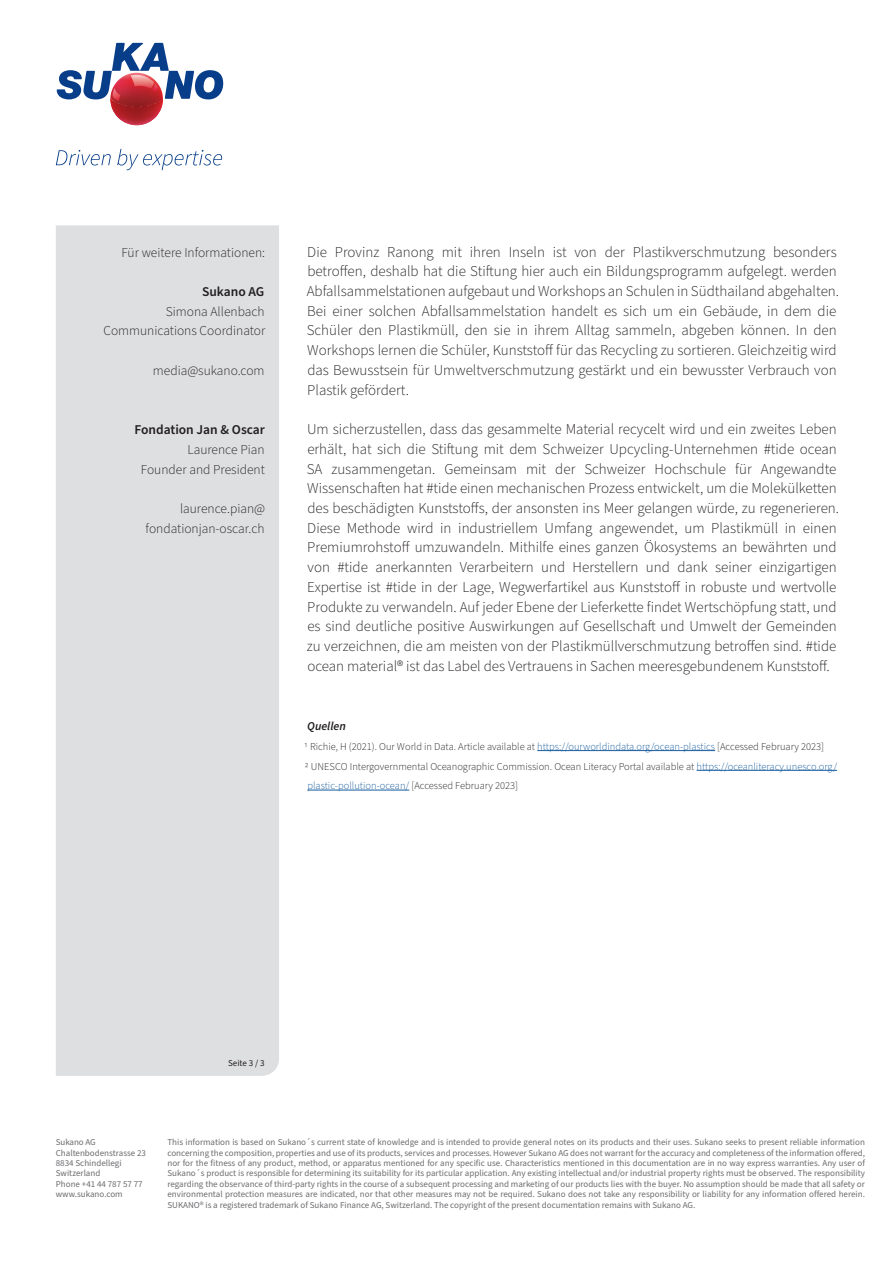
<style>
.page{position:relative;width:893px;height:1263px;background:#fff}
.page>*{position:absolute;margin:0;border:0;box-sizing:border-box;transform-origin:0 0}
.Body_01{font:300 15px/19.8px "Source Sans Pro";color:#231f20}
.Body_01-2{font:300 13.5px "Source Sans Pro";color:#231f20}
.Body_01-3{font:600 13.5px "Source Sans Pro";color:#231f20}
.Body_01-4{font:italic 600 12px "Source Sans Pro";color:#231f20}
.Body_01-5{font:300 10.5px/19.8px "Source Sans Pro";color:#231f20}
.Disclaimer_EMEA{font:9px/10.4px "Source Sans Pro";color:#6c6d70}
.Body_01-6{font:9px "Source Sans Pro";color:#231f20}
.s1{color:#175d9e}
</style>
<div class="page">
<svg style="left:56px;top:149px;width:166px;height:21px"></svg>
<img style="left:110px;top:101px;width:53px;height:24px">
<svg style="left:57px;top:43px;width:167px;height:58px"></svg>
<div style="left:56px;top:225px;width:223px;height:851px;background:#dedfe1"></div>
<hr style="left:537px;top:750px;width:178px;height:1px;background:#175d9e">
<hr style="left:697px;top:770px;width:140px;height:1px;background:#175d9e">
<hr style="left:307px;top:790px;width:102px;height:1px;background:#175d9e">
<p class="Body_01-2" style="left:121px;top:243px;width:145px">Für weitere Informationen:</p>
<p class="Body_01-3" style="left:202px;top:282px;width:64px">Sukano AG</p>
<p class="Body_01-2" style="left:166px;top:302px;width:100px">Simona Allenbach</p>
<p class="Body_01-2" style="left:103px;top:322px;width:163px">Communications Coordinator</p>
<p class="Body_01-2" style="left:153px;top:361px;width:113px">media@sukano.com</p>
<p class="Body_01-3" style="left:134px;top:421px;width:132px">Fondation Jan &amp; Oscar</p>
<p class="Body_01-2" style="left:188px;top:440px;width:79px">Laurence Pian</p>
<p class="Body_01-2" style="left:141px;top:460px;width:126px">Founder and President</p>
<p class="Body_01-2" style="left:180px;top:499px;width:87px">laurence.pian@</p>
<p class="Body_01-2" style="left:146px;top:519px;width:120px">fondationjan-oscar.ch</p>
<p class="Body_01" style="left:307px;top:242px;width:534px">Die Provinz Ranong mit ihren Inseln ist von der Plastikverschmutzung besonders betroffen, deshalb hat die Stiftung hier auch ein Bildungsprogramm aufgelegt. werden Abfallsammelstationen aufgebaut und Workshops an Schulen in Südthailand abgehalten.<br>Bei einer solchen Abfallsammelstation handelt es sich um ein Gebäude, in dem die Schüler den Plastikmüll, den sie in ihrem Alltag sammeln, abgeben können. In den Workshops lernen die Schüler, Kunststoff für das Recycling zu sortieren. Gleichzeitig wird das Bewusstsein für Umweltverschmutzung gestärkt und ein bewusster Verbrauch von Plastik gefördert.</p>
<p class="Body_01" style="left:307px;top:420px;width:534px">Um sicherzustellen, dass das gesammelte Material recycelt wird und ein zweites Leben erhält, hat sich die Stiftung mit dem Schweizer Upcycling-Unternehmen #tide ocean SA zusammengetan. Gemeinsam mit der Schweizer Hochschule für Angewandte Wissenschaften hat #tide einen mechanischen Prozess entwickelt, um die Molekülketten des beschädigten Kunststoffs, der ansonsten ins Meer gelangen würde, zu regenerieren.<br>Diese Methode wird in industriellem Umfang angewendet, um Plastikmüll in einen Premiumrohstoff umzuwandeln. Mithilfe eines ganzen Ökosystems an bewährten und von #tide anerkannten Verarbeitern und Herstellern und dank seiner einzigartigen Expertise ist #tide in der Lage, Wegwerfartikel aus Kunststoff in robuste und wertvolle Produkte zu verwandeln. Auf jeder Ebene der Lieferkette findet Wertschöpfung statt, und es sind deutliche positive Auswirkungen auf Gesellschaft und Umwelt der Gemeinden zu verzeichnen, die am meisten von der Plastikmüllverschmutzung betroffen sind. #tide ocean material® ist das Label des Vertrauens in Sachen meeresgebundenem Kunststoff.</p>
<p class="Body_01-4" style="left:307px;top:718px;width:40px">Quellen</p>
<p class="Body_01-5" style="left:304px;top:737px;width:521px">1 Richie, H (2021). Our World in Data. Article available at <span class="s1">https://ourworldindata.org/ocean-plastics</span> [Accessed February 2023]</p>
<p class="Body_01-5" style="left:305px;top:756px;width:534px">2 UNESCO Intergovernmental Oceanographic Commission. Ocean Literacy Portal available at <span class="s1">https://oceanliteracy.unesco.org/ plastic-pollution-ocean/</span> [Accessed February 2023]</p>
<p class="Body_01-6" style="left:228px;top:1056px;width:38px">Seite 3 / 3</p>
<p class="Disclaimer_EMEA" style="left:56px;top:1137px;width:92px">Sukano AG<br>Chaltenbodenstrasse 23</p>
<p class="Disclaimer_EMEA" style="left:56px;top:1158px;width:67px">8834 Schindellegi</p>
<p class="Disclaimer_EMEA" style="left:56px;top:1168px;width:88px">Switzerland<br>Phone +41 44 787 57 77</p>
<p class="Disclaimer_EMEA" style="left:56px;top:1189px;width:68px">www.sukano.com</p>
<p class="Disclaimer_EMEA" style="left:167px;top:1137px;width:699px;text-align:justify">This information is based on Sukano´s current state of knowledge and is intended to provide general notes on its products and their uses. Sukano seeks to present reliable information concerning the composition, properties and use of its products, services and processes. However Sukano AG does not warrant for the accuracy and completeness of the information offered, nor for the fitness of any product, method, or apparatus mentioned for any specific use. Characteristics mentioned in this documentation are in no way express warranties. Any user of Sukano´s product is responsible for determining its suitability for its particular application. Any existing intellectual and/or industrial property rights must be observed. The responsibility regarding the observance of third-party rights in the course of a subsequent processing and marketing of our products lies with the buyer. No assumption should be made that all safety or environmental protection measures are indicated, nor that other measures may not be required. Sukano does not take any responsibility or liability for any information offered herein.<br>SUKANO® is a registered trademark of Sukano Finance AG, Switzerland. The copyright of the present documentation remains with Sukano AG.</p>
</div>
